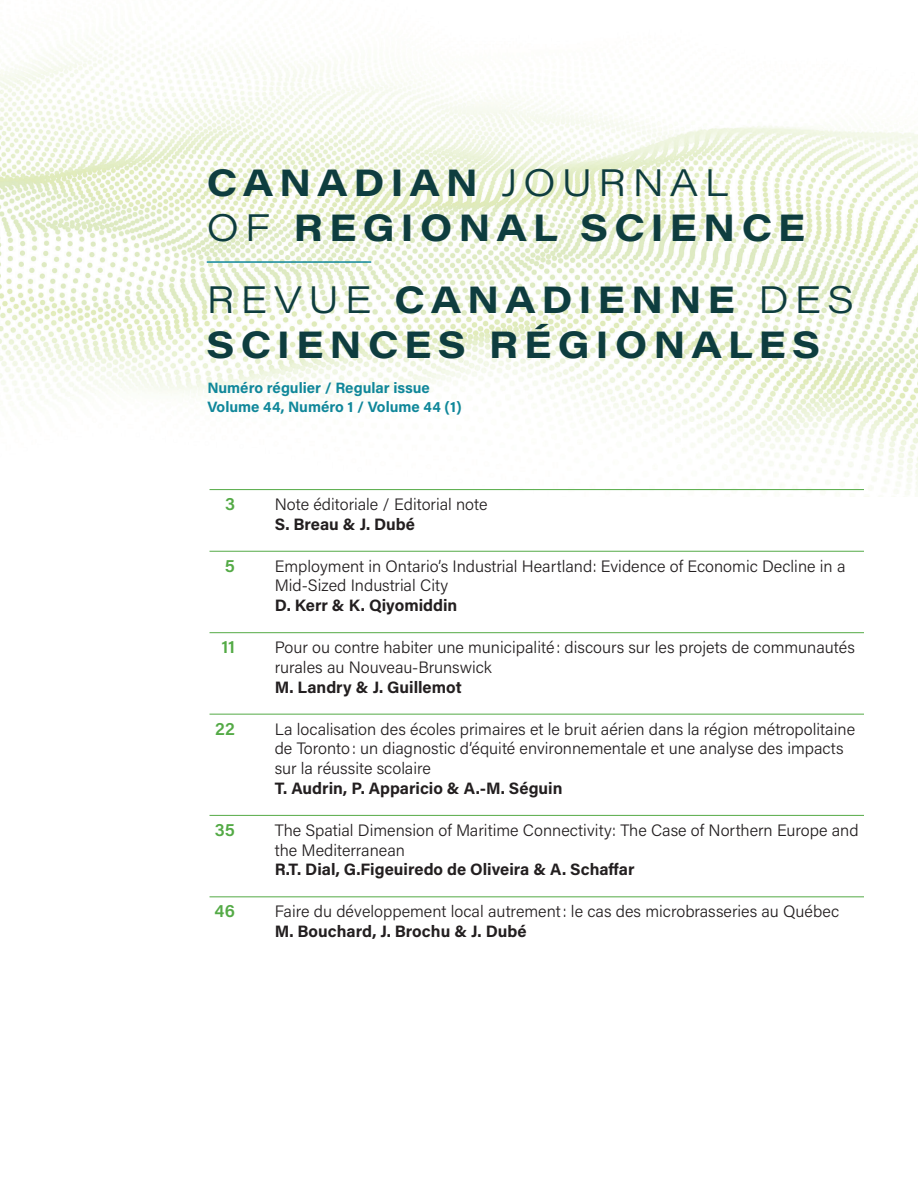
<style>
.page{position:relative;width:918px;height:1188px;background:#fff}
.page>*{position:absolute;margin:0;border:0;box-sizing:border-box;transform-origin:0 0}
.t1{font:700 37.5px/45px "Acumin Pro Wide";letter-spacing:.16em;color:#0e3d3f}
.t2{font:600 18px "Acumin Pro";letter-spacing:.01em;color:#54aa46}
.t3{font:300 16.5px/19.8px "Acumin Pro";color:#231f20}
.t4{font:700 16.5px "Acumin Pro";color:#231f20}
.t5{font:700 15px/18.8px "Acumin Pro";color:#10879a}
.s1{font-weight:300}
</style>
<div class="page">
<img style="left:0;top:33px;width:918px;height:464px">
<hr style="left:207px;top:261px;width:164px;height:2px;background:#10879a">
<hr style="left:210px;top:489px;width:654px;height:1px;background:#54aa46">
<hr style="left:210px;top:551px;width:654px;height:1px;background:#54aa46">
<hr style="left:210px;top:632px;width:654px;height:1px;background:#54aa46">
<hr style="left:210px;top:714px;width:654px;height:1px;background:#54aa46">
<hr style="left:210px;top:815px;width:654px;height:1px;background:#54aa46">
<hr style="left:210px;top:897px;width:654px;height:1px;background:#54aa46">
<h1 class="t1" style="left:207px;top:158px;width:600px">CANADIAN <span class="s1">JOURNAL<br>OF</span> REGIONAL SCIENCE</h1>
<h1 class="t1" style="left:207px;top:275px;width:649px"><span class="s1">REVUE</span> CANADIENNE <span class="s1">DES<br></span>SCIENCES RÉGIONALES</h1>
<p class="t5" style="left:207px;top:378px;width:256px">Numéro régulier / Regular issue<br>Volume 44, Numéro 1 / Volume 44 (1)</p>
<p class="t2" style="left:225px;top:491px;width:12px">3</p>
<p class="t3" style="left:275px;top:494px;width:214px">Note éditoriale / Editorial note</p>
<p class="t4" style="left:275px;top:512px;width:142px">S. Breau &amp; J. Dubé</p>
<p class="t2" style="left:225px;top:553px;width:12px">5</p>
<p class="t3" style="left:275px;top:555px;width:572px">Employment in Ontario’s Industrial Heartland: Evidence of Economic Decline in a<br>Mid-Sized Industrial City</p>
<p class="t4" style="left:275px;top:594px;width:184px">D. Kerr &amp; K. Qiyomiddin</p>
<p class="t2" style="left:221px;top:634px;width:15px">11</p>
<p class="t3" style="left:275px;top:637px;width:582px">Pour ou contre habiter une municipalité: discours sur les projets de communautés rurales au Nouveau-Brunswick</p>
<p class="t4" style="left:275px;top:675px;width:189px">M. Landry &amp; J. Guillemot</p>
<p class="t2" style="left:215px;top:716px;width:21px">22</p>
<p class="t3" style="left:275px;top:718px;width:582px">La localisation des écoles primaires et le bruit aérien dans la région métropolitaine de Toronto: un diagnostic d’équité environnementale et une analyse des impacts sur la réussite scolaire</p>
<p class="t4" style="left:275px;top:777px;width:289px">T. Audrin, P. Apparicio &amp; A.-M. Séguin</p>
<p class="t2" style="left:215px;top:817px;width:22px">35</p>
<p class="t3" style="left:275px;top:820px;width:585px">The Spatial Dimension of Maritime Connectivity: The Case of Northern Europe and the Mediterranean</p>
<p class="t4" style="left:275px;top:858px;width:361px">R.T. Dial, G.Figeuiredo de Oliveira &amp; A. Schaffar</p>
<p class="t2" style="left:215px;top:898px;width:22px">46</p>
<p class="t3" style="left:275px;top:901px;width:566px">Faire du développement local autrement: le cas des microbrasseries au Québec</p>
<p class="t4" style="left:275px;top:920px;width:253px">M. Bouchard, J. Brochu &amp; J. Dubé</p>
</div>
